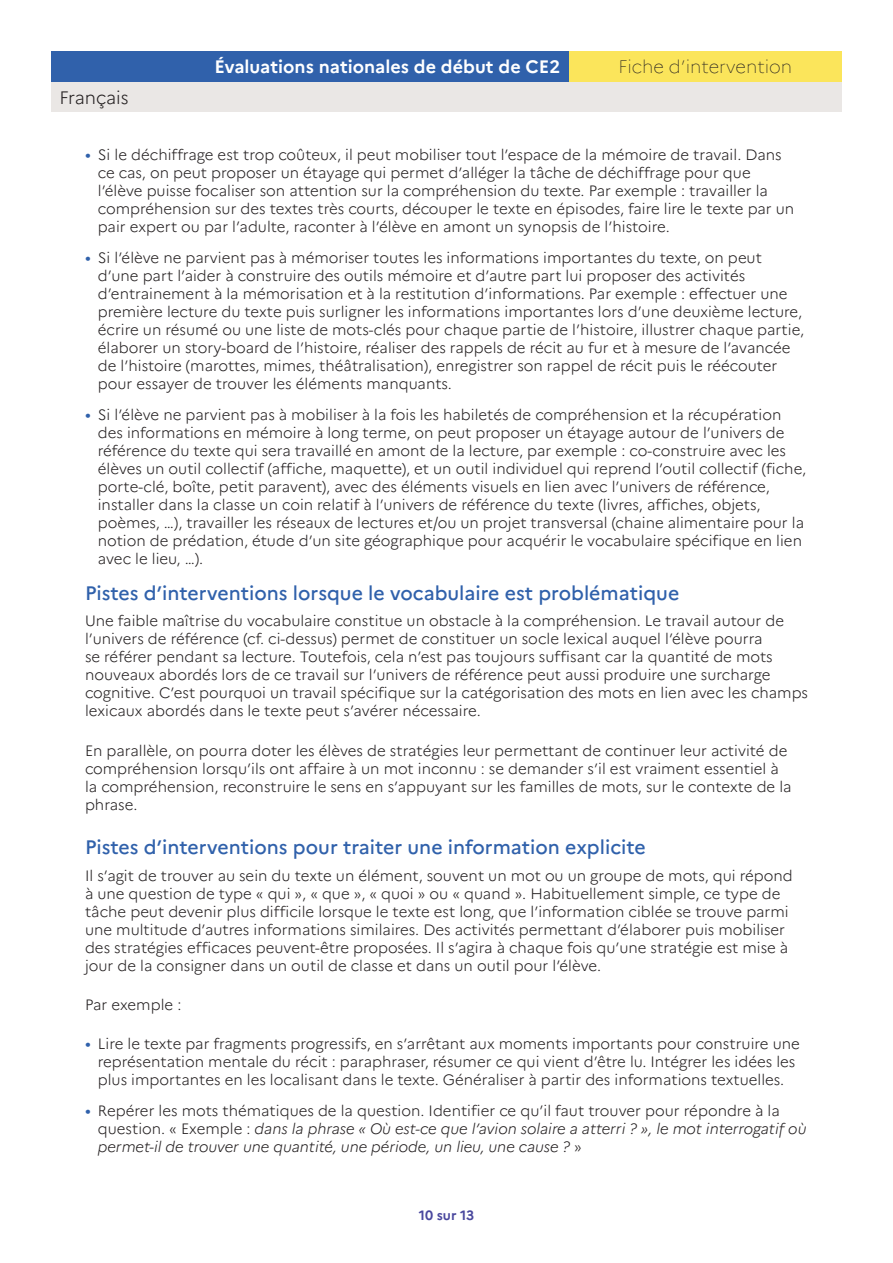
<style>
.page{position:relative;width:893px;height:1263px;background:#fff}
.page>*{position:absolute;margin:0;border:0;box-sizing:border-box;transform-origin:0 0}
._03_titre_2{font:500 19.5px "Marianne";color:#3061ab}
.t1{font:700 18px "Marianne";color:#fff}
.t2{font:100 18px "Marianne";color:#231f20}
.t3{font:300 18px "Marianne";color:#231f20}
.Texte_courant{font:300 15px/18px "Marianne";color:#231f20}
.t4{font:italic 300 15px/18px "Marianne";color:#231f20}
.t5{font:700 13.5px "Marianne";color:#4a489e}
.s1{font-weight:400;font-size:16.5px;color:#3061ab}
.s2{font-weight:400;font-style:normal;font-size:16.5px;color:#3061ab}
.s3{font-style:normal}
</style>
<div class="page">
<div style="left:51px;top:82px;width:791px;height:30px;background:#eae7e5"></div>
<div style="left:569px;top:51px;width:273px;height:31px;background:#fbe55b"></div>
<div style="left:51px;top:51px;width:518px;height:31px;background:#3061ab"></div>
<p class="t3" style="left:60px;top:86px;width:71px">Français</p>
<p class="t1" style="left:215px;top:56px;width:347px">Évaluations nationales de début de CE2</p>
<p class="t2" style="left:618px;top:56px;width:175px">Fiche d’intervention</p>
<p class="Texte_courant" style="left:98px;top:146px;width:698px;text-indent:-13px"><span class="s1">•</span> Si le déchiffrage est trop coûteux, il peut mobiliser tout l’espace de la mémoire de travail. Dans ce cas, on peut proposer un étayage qui permet d’alléger la tâche de déchiffrage pour que l’élève puisse focaliser son attention sur la compréhension du texte. Par exemple : travailler la compréhension sur des textes très courts, découper le texte en épisodes, faire lire le texte par un pair expert ou par l’adulte, raconter à l’élève en amont un synopsis de l’histoire.</p>
<p class="Texte_courant" style="left:98px;top:248px;width:708px;text-indent:-13px"><span class="s1">•</span> Si l’élève ne parvient pas à mémoriser toutes les informations importantes du texte, on peut d’une part l’aider à construire des outils mémoire et d’autre part lui proposer des activités d’entrainement à la mémorisation et à la restitution d’informations. Par exemple : effectuer une première lecture du texte puis surligner les informations importantes lors d’une deuxième lecture, écrire un résumé ou une liste de mots-clés pour chaque partie de l’histoire, illustrer chaque partie, élaborer un story-board de l’histoire, réaliser des rappels de récit au fur et à mesure de l’avancée de l’histoire (marottes, mimes, théâtralisation), enregistrer son rappel de récit puis le réécouter pour essayer de trouver les éléments manquants.</p>
<p class="Texte_courant" style="left:98px;top:405px;width:710px;text-indent:-13px"><span class="s1">•</span> Si l’élève ne parvient pas à mobiliser à la fois les habiletés de compréhension et la récupération des informations en mémoire à long terme, on peut proposer un étayage autour de l’univers de référence du texte qui sera travaillé en amont de la lecture, par exemple : co-construire avec les élèves un outil collectif (affiche, maquette), et un outil individuel qui reprend l’outil collectif (fiche, porte-clé, boîte, petit paravent), avec des éléments visuels en lien avec l’univers de référence, installer dans la classe un coin relatif à l’univers de référence du texte (livres, affiches, objets, poèmes, …), travailler les réseaux de lectures et/ou un projet transversal (chaine alimentaire pour la notion de prédation, étude d’un site géographique pour acquérir le vocabulaire spécifique en lien avec le lieu, …).</p>
<p class="_03_titre_2" style="left:85px;top:581px;width:596px">Pistes d’interventions lorsque le vocabulaire est problématique</p>
<p class="Texte_courant" style="left:85px;top:612px;width:724px">Une faible maîtrise du vocabulaire constitue un obstacle à la compréhension. Le travail autour de l’univers de référence (cf. ci-dessus) permet de constituer un socle lexical auquel l’élève pourra<br>se référer pendant sa lecture. Toutefois, cela n’est pas toujours suffisant car la quantité de mots nouveaux abordés lors de ce travail sur l’univers de référence peut aussi produire une surcharge cognitive. C’est pourquoi un travail spécifique sur la catégorisation des mots en lien avec les champs lexicaux abordés dans le texte peut s’avérer nécessaire.</p>
<p class="Texte_courant" style="left:85px;top:741px;width:708px">En parallèle, on pourra doter les élèves de stratégies leur permettant de continuer leur activité de compréhension lorsqu’ils ont affaire à un mot inconnu : se demander s’il est vraiment essentiel à la compréhension, reconstruire le sens en s’appuyant sur les familles de mots, sur le contexte de la phrase.</p>
<p class="_03_titre_2" style="left:85px;top:835px;width:562px">Pistes d’interventions pour traiter une information explicite</p>
<p class="Texte_courant" style="left:85px;top:866px;width:709px">Il s’agit de trouver au sein du texte un élément, souvent un mot ou un groupe de mots, qui répond à une question de type « qui », « que », « quoi » ou « quand ». Habituellement simple, ce type de tâche peut devenir plus difficile lorsque le texte est long, que l’information ciblée se trouve parmi une multitude d’autres informations similaires. Des activités permettant d’élaborer puis mobiliser des stratégies efficaces peuvent-être proposées. Il s’agira à chaque fois qu’une stratégie est mise à jour de la consigner dans un outil de classe et dans un outil pour l’élève.</p>
<p class="Texte_courant" style="left:85px;top:996px;width:98px">Par exemple :</p>
<p class="Texte_courant" style="left:85px;top:1035px;width:716px;text-align:center"><span class="s1">•</span> Lire le texte par fragments progressifs, en s’arrêtant aux moments importants pour construire une représentation mentale du récit : paraphraser, résumer ce qui vient d’être lu. Intégrer les idées les plus importantes en les localisant dans le texte. Généraliser à partir des informations textuelles.</p>
<p class="t4" style="left:98px;top:1100px;width:710px;text-indent:-13px"><span class="s2">•</span> <span class="s3">Repérer les mots thématiques de la question. Identifier ce qu’il faut trouver pour répondre à la question. « Exemple :</span> dans la phrase « Où est-ce que l’avion solaire a atterri ? », le mot interrogatif où permet-il de trouver une quantité, une période, un lieu, une cause ? <span class="s3">»</span></p>
<p class="t5" style="left:419px;top:1207px;width:57px">10 sur 13</p>
</div>
